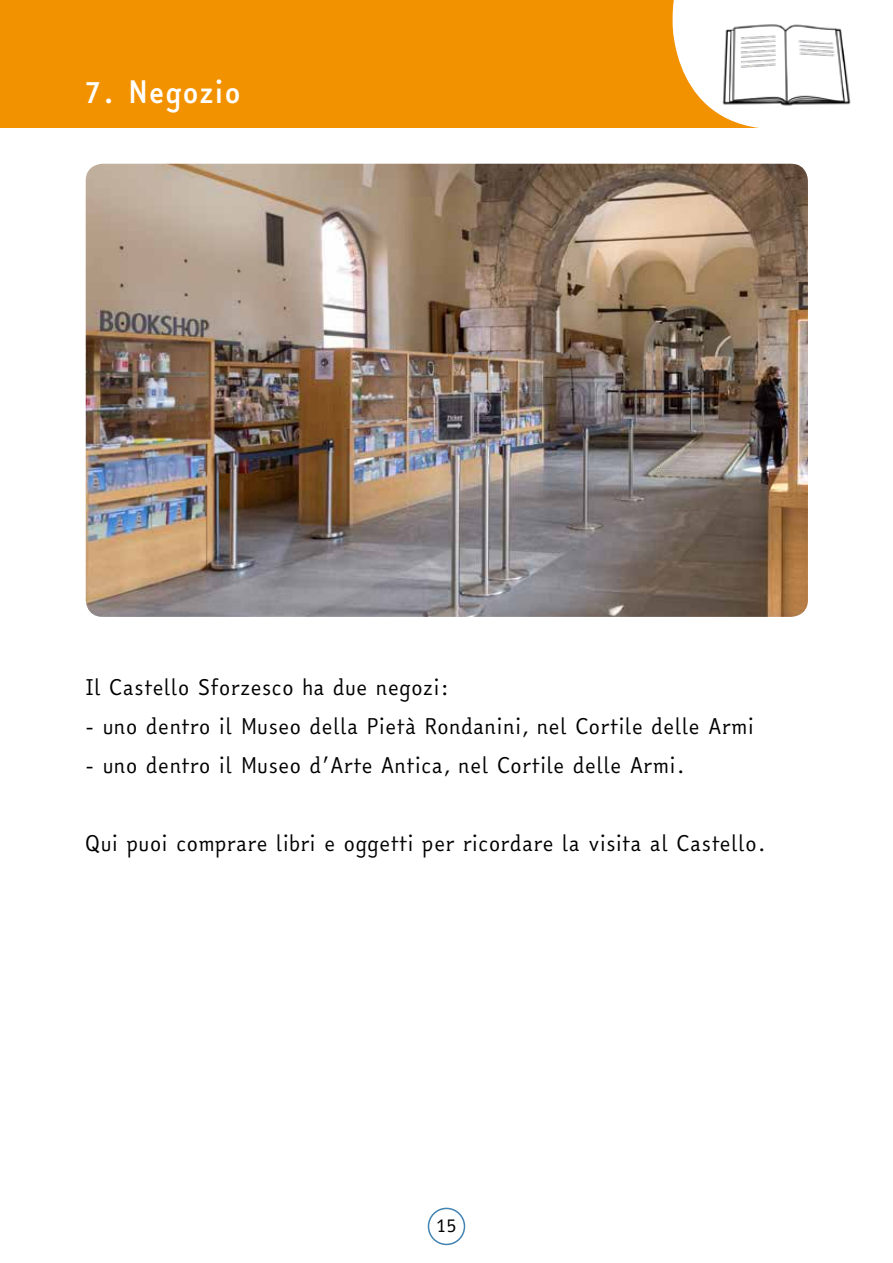
<style>
.page{position:relative;width:893px;height:1263px;background:#fff}
.page>*{position:absolute;margin:0;border:0;box-sizing:border-box;transform-origin:0 0}
.t1{font:700 30px "Easy Reading";color:#fff}
.t2{font:21px "Easy Reading";color:#000}
.t3{font:18px "Easy Reading";color:#000}
</style>
<div class="page">
<div style="left:428px;top:1208px;width:37px;height:37px;border:2px solid #4183b2;border-radius:50%"></div>
<div style="left:0;top:0;width:893px;height:128px;background:#f39200"></div>
<svg style="left:673px;top:0;width:220px;height:128px"></svg>
<img style="left:716px;top:21px;width:140px;height:88px">
<img style="left:86px;top:164px;width:722px;height:453px">
<h1 class="t1" style="left:85px;top:71px;width:158px">7. Negozio</h1>
<p class="t2" style="left:85px;top:673px;width:366px">Il Castello Sforzesco ha due negozi:</p>
<p class="t2" style="left:85px;top:712px;width:671px">- uno dentro il Museo della Pietà Rondanini, nel Cortile delle Armi</p>
<p class="t2" style="left:85px;top:751px;width:602px">- uno dentro il Museo d’Arte Antica, nel Cortile delle Armi.</p>
<p class="t2" style="left:85px;top:829px;width:683px">Qui puoi comprare libri e oggetti per ricordare la visita al Castello.</p>
<p class="t3" style="left:436px;top:1212px;width:23px">15</p>
</div>
